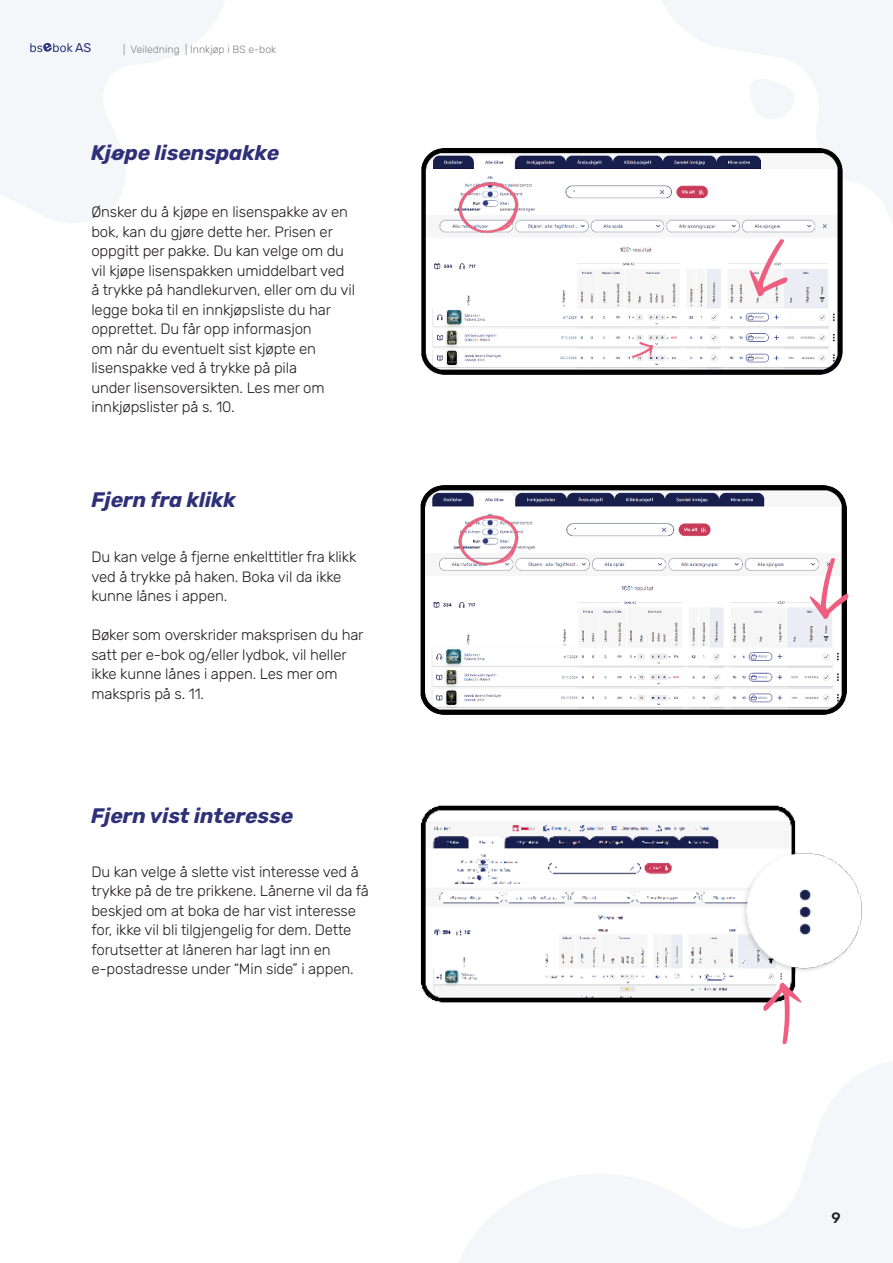
<style>
.page{position:relative;width:893px;height:1263px;background:#fff}
.page>*{position:absolute;margin:0;border:0;box-sizing:border-box;transform-origin:0 0}
.t1{font:italic 700 21px "Rubik";color:#2e3078}
.t2{font:300 15px/19.5px "Rubik";letter-spacing:-.01em;color:#231f20}
.t3{font:500 15px "Rubik";color:#231f20}
.t4{font:12.6px "Rubik";color:#2e3279}
.t5{font:300 10.5px "Rubik";color:#808285}
</style>
<div class="page">
<svg style="left:459px;top:1062px;width:434px;height:201px"></svg>
<svg style="left:0;top:0;width:225px;height:223px;fill:#f4f6f9"></svg>
<svg style="left:662px;top:0;width:231px;height:222px;fill:#f4f6f9"></svg>
<svg style="left:749px;top:71px;width:51px;height:51px"></svg>
<img style="left:420px;top:485px;width:427px;height:230px">
<img style="left:421px;top:134px;width:434px;height:241px">
<svg style="left:750px;top:238px;width:37px;height:60px"></svg>
<svg style="left:30px;top:43px;width:43px;height:9px"></svg>
<svg style="left:810px;top:557px;width:39px;height:63px"></svg>
<img style="left:420px;top:805px;width:443px;height:265px">
<svg style="left:763px;top:981px;width:39px;height:64px"></svg>
<img style="left:453px;top:175px;width:72px;height:64px">
<img style="left:453px;top:508px;width:72px;height:64px">
<svg style="left:631px;top:342px;width:22px;height:16px"></svg>
<p class="t4" style="left:75px;top:41px;width:18px">AS</p>
<p class="t5" style="left:123px;top:44px;width:155px">| Veiledning | Innkjøp i BS e-bok</p>
<p class="t1" style="left:91px;top:141px;width:190px">Kjøpe lisenspakke</p>
<p class="t2" style="left:91px;top:203px;width:265px">Ønsker du å kjøpe en lisenspakke av en bok, kan du gjøre dette her. Prisen er oppgitt per pakke. Du kan velge om du vil kjøpe lisenspakken umiddelbart ved å trykke på handlekurven, eller om du vil legge boka til en innkjøpsliste du har</p>
<p class="t2" style="left:91px;top:320px;width:235px">opprettet. Du får opp informasjon om når du eventuelt sist kjøpte en lisenspakke ved å trykke på pila under lisensoversikten. Les mer om innkjøpslister på s. 10.</p>
<p class="t1" style="left:91px;top:487px;width:146px">Fjern fra klikk</p>
<p class="t2" style="left:91px;top:548px;width:266px">Du kan velge å fjerne enkelttitler fra klikk ved å trykke på haken. Boka vil da ikke kunne lånes i appen.</p>
<p class="t2" style="left:91px;top:626px;width:274px">Bøker som overskrider maksprisen du har satt per e-bok og/eller lydbok, vil heller ikke kunne lånes i appen. Les mer om makspris på s. 11.</p>
<p class="t1" style="left:91px;top:804px;width:204px">Fjern vist interesse</p>
<p class="t2" style="left:91px;top:862px;width:279px">Du kan velge å slette vist interesse ved å trykke på de tre prikkene. Lånerne vil da få beskjed om at boka de har vist interesse for, ikke vil bli tilgjengelig for dem. Dette forutsetter at låneren har lagt inn en e-postadresse under “Min side” i appen.</p>
<p class="t3" style="left:831px;top:1209px;width:11px">9</p>
</div>
